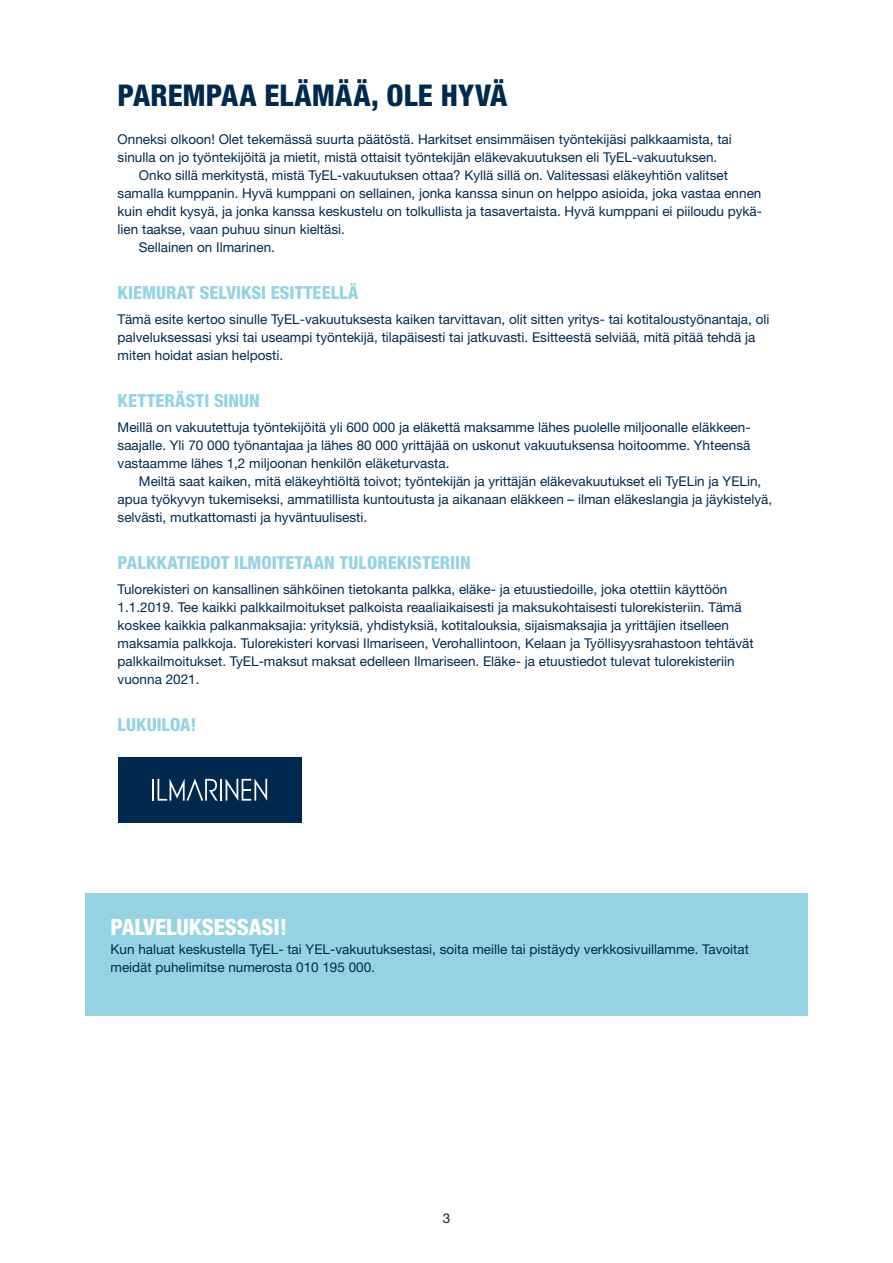
<style>
.page{position:relative;width:893px;height:1263px;background:#fff}
.page>*{position:absolute;margin:0;border:0;box-sizing:border-box;transform-origin:0 0}
.t1{font:800 condensed 30px "Helvetica Neue LT Std";letter-spacing:.005em;color:#00294d}
.t2{font:800 condensed 22.5px "Helvetica Neue LT Std";letter-spacing:-.005em;color:#fff}
.t3{font:800 condensed 18px "Helvetica Neue LT Std";letter-spacing:.005em;color:#95d3e2}
.t4{font:13.5px/18px "Helvetica Neue LT Std";color:#00294d}
</style>
<div class="page">
<div style="left:85px;top:893px;width:723px;height:123px;background:#95d3e2"></div>
<div style="left:118px;top:757px;width:184px;height:65px;background:#00294d"></div>
<hr style="left:220px;top:779px;width:2px;height:22px;background:#fff">
<svg style="left:226px;top:778px;width:41px;height:23px"></svg>
<svg style="left:153px;top:778px;width:65px;height:23px"></svg>
<h1 class="t1" style="left:118px;top:77px;width:391px">PAREMPAA ELÄMÄÄ, OLE HYVÄ</h1>
<p class="t4" style="left:118px;top:130px;width:616px">Onneksi olkoon! Olet tekemässä suurta päätöstä. Harkitset ensimmäisen työntekijäsi palkkaamista, tai sinulla on jo työntekijöitä ja mietit, mistä ottaisit työntekijän eläkevakuutuksen eli TyEL-vakuutuksen.</p>
<p class="t4" style="left:139px;top:166px;width:591px">Onko sillä merkitystä, mistä TyEL-vakuutuksen ottaa? Kyllä sillä on. Valitessasi eläkeyhtiön valitset</p>
<p class="t4" style="left:118px;top:184px;width:645px">samalla kumppanin. Hyvä kumppani on sellainen, jonka kanssa sinun on helppo asioida, joka vastaa ennen</p>
<p class="t4" style="left:118px;top:202px;width:646px">kuin ehdit kysyä, ja jonka kanssa keskustelu on tolkullista ja tasavertaista. Hyvä kumppani ei piiloudu pykä-</p>
<p class="t4" style="left:118px;top:220px;width:229px">lien taakse, vaan puhuu sinun kieltäsi.</p>
<p class="t4" style="left:139px;top:238px;width:138px">Sellainen on Ilmarinen.</p>
<h3 class="t3" style="left:118px;top:281px;width:242px">KIEMURAT SELVIKSI ESITTEELLÄ</h3>
<p class="t4" style="left:118px;top:310px;width:653px">Tämä esite kertoo sinulle TyEL-vakuutuksesta kaiken tarvittavan, olit sitten yritys- tai kotitaloustyönantaja, oli palveluksessasi yksi tai useampi työntekijä, tilapäisesti tai jatkuvasti. Esitteestä selviää, mitä pitää tehdä ja miten hoidat asian helposti.</p>
<h3 class="t3" style="left:118px;top:389px;width:144px">KETTERÄSTI SINUN</h3>
<p class="t4" style="left:118px;top:418px;width:634px;text-align:justify">Meillä on vakuutettuja työntekijöitä yli 600 000 ja eläkettä maksamme lähes puolelle miljoonalle eläkkeen&shy;saajalle. Yli 70 000 työnantajaa ja lähes 80 000 yrittäjää on uskonut vakuutuksensa hoitoomme. Yhteensä vastaamme lähes 1,2 miljoonan henkilön eläketurvasta.</p>
<p class="t4" style="left:118px;top:472px;width:656px;text-indent:21px">Meiltä saat kaiken, mitä eläkeyhtiöltä toivot; työntekijän ja yrittäjän eläkevakuutukset eli TyELin ja YELin, apua työkyvyn tukemiseksi, ammatillista kuntoutusta ja aikanaan eläkkeen – ilman eläkeslangia ja jäykistelyä, selvästi, mutkattomasti ja hyväntuulisesti.</p>
<h3 class="t3" style="left:118px;top:551px;width:355px">PALKKATIEDOT ILMOITETAAN TULOREKISTERIIN</h3>
<p class="t4" style="left:118px;top:580px;width:638px">Tulorekisteri on kansallinen sähköinen tietokanta palkka, eläke- ja etuustiedoille, joka otettiin käyttöön 1.1.2019. Tee kaikki palkkailmoitukset palkoista reaaliaikaisesti ja maksukohtaisesti tulorekisteriin. Tämä koskee kaikkia palkanmaksajia: yrityksiä, yhdistyksiä, kotitalouksia, sijaismaksajia ja yrittäjien itselleen maksamia palkkoja. Tulorekisteri korvasi Ilmariseen, Verohallintoon, Kelaan ja Työllisyysrahastoon tehtävät palkkailmoitukset. TyEL-maksut maksat edelleen Ilmariseen. Eläke- ja etuustiedot tulevat tulorekisteriin vuonna 2021.</p>
<h3 class="t3" style="left:118px;top:713px;width:80px">LUKUILOA!</h3>
<h2 class="t2" style="left:111px;top:913px;width:178px">PALVELUKSESSASI!</h2>
<p class="t4" style="left:111px;top:940px;width:640px">Kun haluat keskustella TyEL- tai YEL-vakuutuksestasi, soita meille tai pistäydy verkkosivuillamme. Tavoitat meidät puhelimitse numerosta 010 195 000.</p>
<p class="t4" style="left:443px;top:1209px;width:9px">3</p>
</div>
